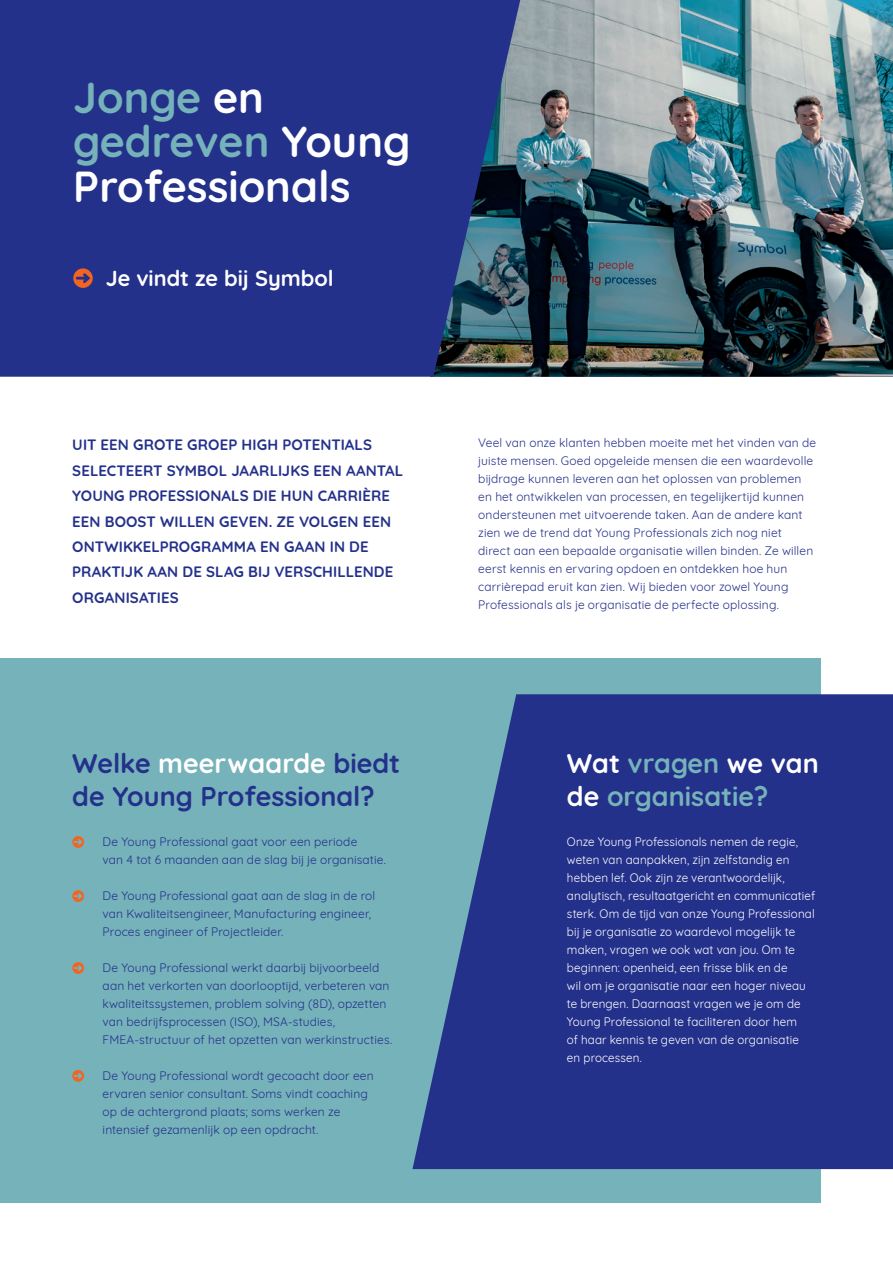
<style>
.page{position:relative;width:893px;height:1263px;background:#fff}
.page>*{position:absolute;margin:0;border:0;box-sizing:border-box;transform-origin:0 0}
.t1{font:700 43.2px/44.4px "Quicksand";color:#fff}
.t2{font:700 27px/33px "Quicksand";color:#24318b}
.t3{font:700 27px/33px "Quicksand";color:#76b2ba}
.t4{font:700 21.75px "Quicksand";color:#fff}
.t5{font:700 15px/25.3px "Quicksand";letter-spacing:.005em;color:#24318b}
.t6{font:12px/18px "Quicksand";letter-spacing:.01em;color:#24318b}
.t7{font:12px/18px "Quicksand";letter-spacing:.01em;color:#fff}
.s1{color:#76b2ba}
.s2{color:#fff}
</style>
<div class="page">
<img style="left:520px;top:0;width:373px;height:377px">
<div style="left:0;top:658px;width:821px;height:545px;background:#76b2ba"></div>
<svg style="left:0;top:0;width:520px;height:377px;fill:#24318b"></svg>
<svg style="left:72px;top:836px;width:12px;height:12px"></svg>
<svg style="left:73px;top:268px;width:20px;height:20px"></svg>
<svg style="left:76px;top:273px;width:14px;height:10px"></svg>
<svg style="left:412px;top:694px;width:481px;height:475px;fill:#24318b"></svg>
<svg style="left:72px;top:890px;width:12px;height:12px"></svg>
<svg style="left:72px;top:962px;width:12px;height:12px"></svg>
<svg style="left:72px;top:1070px;width:12px;height:12px"></svg>
<h1 class="t1" style="left:73px;top:71px;width:339px"><span class="s1">Jonge</span> en <span class="s1">gedreven</span> Young<br>Professionals</h1>
<h3 class="t4" style="left:106px;top:260px;width:229px">Je vindt ze bij Symbol</h3>
<p class="t5" style="left:72px;top:431px;width:332px">UIT EEN GROTE GROEP HIGH POTENTIALS SELECTEERT SYMBOL JAARLIJKS EEN AANTAL YOUNG PROFESSIONALS DIE HUN CARRIÈRE EEN BOOST WILLEN GEVEN. ZE VOLGEN EEN ONTWIKKELPROGRAMMA EN GAAN IN DE PRAKTIJK AAN DE SLAG BIJ VERSCHILLENDE ORGANISATIES</p>
<h2 class="t2" style="left:72px;top:745px;width:329px">Welke <span class="s2">meerwaarde</span> biedt de Young Professional?</h2>
<p class="t6" style="left:103px;top:832px;width:285px">De Young Professional gaat voor een periode<br>van 4 tot 6 maanden aan de slag bij je organisatie.</p>
<p class="t6" style="left:103px;top:886px;width:274px">De Young Professional gaat aan de slag in de rol van Kwaliteitsengineer, Manufacturing engineer,<br>Proces engineer of Projectleider.</p>
<p class="t6" style="left:103px;top:958px;width:291px">De Young Professional werkt daarbij bijvoorbeeld aan het verkorten van doorlooptijd, verbeteren van kwaliteitssystemen, problem solving (8D), opzetten van bedrijfsprocessen (ISO), MSA-studies, FMEA-structuur of het opzetten van werkinstructies.</p>
<p class="t6" style="left:103px;top:1066px;width:272px">De Young Professional wordt gecoacht door een ervaren senior consultant. Soms vindt coaching op de achtergrond plaats; soms werken ze intensief gezamenlijk op een opdracht.</p>
<p class="t6" style="left:478px;top:433px;width:339px">Veel van onze klanten hebben moeite met het vinden van de juiste mensen. Goed opgeleide mensen die een waardevolle bijdrage kunnen leveren aan het oplossen van problemen en het ontwikkelen van processen, en tegelijkertijd kunnen ondersteunen met uitvoerende taken. Aan de andere kant zien we de trend dat Young Professionals zich nog niet direct aan een bepaalde organisatie willen binden. Ze willen eerst kennis en ervaring opdoen en ontdekken hoe hun carrièrepad eruit kan zien. Wij bieden voor zowel Young Professionals als je organisatie de perfecte oplossing.</p>
<h2 class="t3" style="left:567px;top:745px;width:253px"><span class="s2">Wat</span> vragen <span class="s2">we van de</span> organisatie?</h2>
<p class="t7" style="left:567px;top:832px;width:250px">Onze Young Professionals nemen de regie, weten van aanpakken, zijn zelfstandig en hebben lef. Ook zijn ze verantwoordelijk, analytisch, resultaatgericht en communicatief sterk. Om de tijd van onze Young Professional bij je organisatie zo waardevol mogelijk te maken, vragen we ook wat van jou. Om te beginnen: openheid, een frisse blik en de<br>wil om je organisatie naar een hoger niveau te brengen. Daarnaast vragen we je om de Young Professional te faciliteren door hem<br>of haar kennis te geven van de organisatie<br>en processen.</p>
</div>
